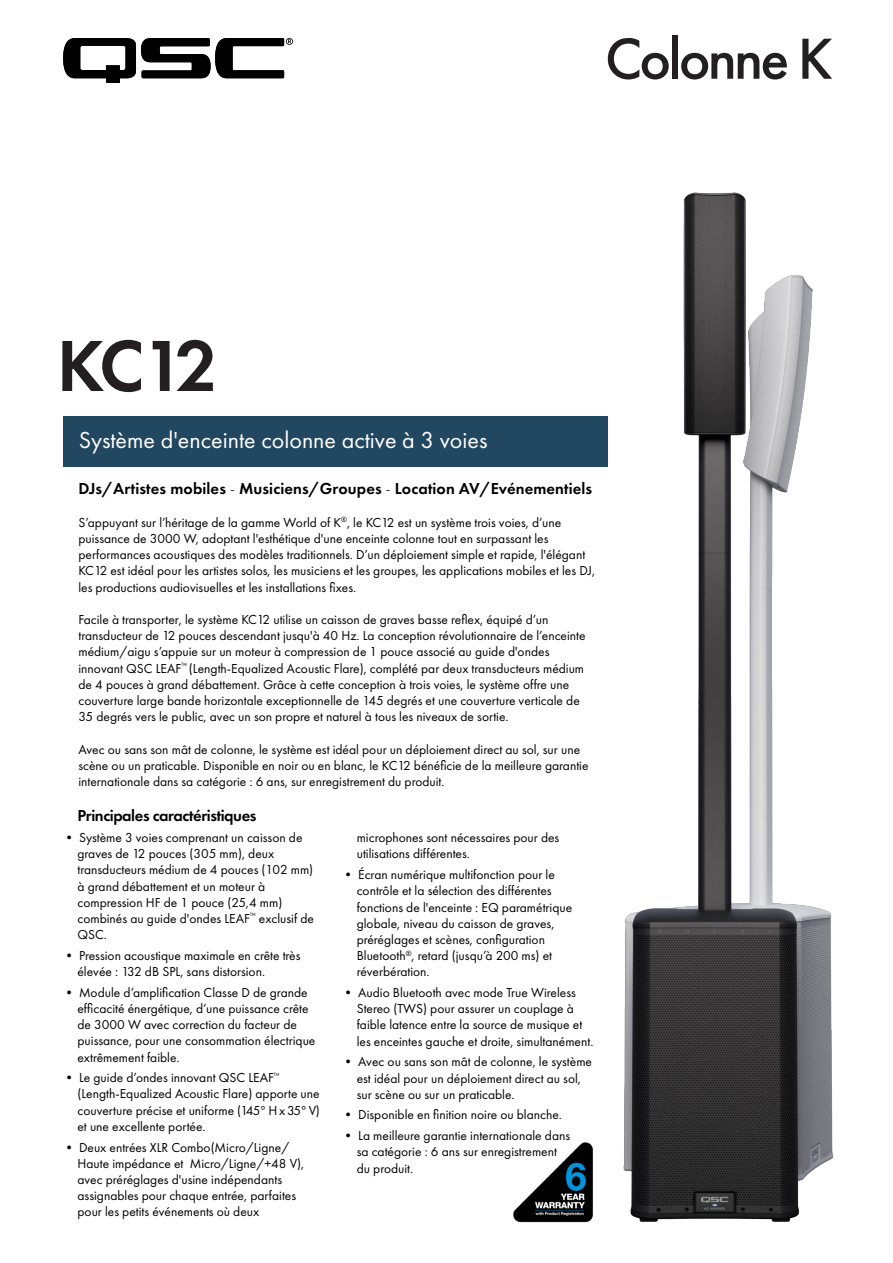
<style>
.page{position:relative;width:893px;height:1263px;background:#fff}
.page>*{position:absolute;margin:0;border:0;box-sizing:border-box;transform-origin:0 0}
.t1{font:600 75px "Futura PT";color:#231f20}
.t2{font:500 60px "Futura PT";letter-spacing:-.045em;color:#231f20}
.t3{font:24px "Futura PT";color:#fff}
.t4{font:600 16.5px "Futura PT";letter-spacing:.005em;color:#000}
.t5{font:600 16.5px "Futura PT";letter-spacing:-.025em;color:#000}
.t6{font:13.5px/16.2px "Futura PT";color:#000}
.s1{font-weight:300}
</style>
<div class="page">
<div style="left:63px;top:416px;width:544px;height:51px;background:#224760"></div>
<svg style="left:63px;top:38px;width:230px;height:45px"></svg>
<img style="left:513px;top:1142px;width:80px;height:80px">
<img style="left:607px;top:192px;width:227px;height:1030px">
<h2 class="t2" style="left:605px;top:23px;width:229px">Colonne K</h2>
<h1 class="t1" style="left:57px;top:319px;width:163px">KC12</h1>
<h3 class="t3" style="left:79px;top:426px;width:410px">Système d'enceinte colonne active à 3 voies</h3>
<p class="t4" style="left:78px;top:479px;width:515px">DJs/Artistes mobiles <span class="s1">-</span> Musiciens/Groupes <span class="s1">-</span> Location AV/Evénementiels</p>
<p class="t6" style="left:78px;top:514px;width:518px">S’appuyant sur l’héritage de la gamme World of K<sup>®</sup>, le KC12 est un système trois voies, d’une puissance de 3000 W, adoptant l'esthétique d'une enceinte colonne tout en surpassant les performances acoustiques des modèles traditionnels. D’un déploiement simple et rapide, l'élégant KC12 est idéal pour les artistes solos, les musiciens et les groupes, les applications mobiles et les DJ, les productions audiovisuelles et les installations fixes.</p>
<p class="t6" style="left:78px;top:611px;width:509px">Facile à transporter, le système KC12 utilise un caisson de graves basse reflex, équipé d’un transducteur de 12 pouces descendant jusqu'à 40 Hz. La conception révolutionnaire de l’enceinte médium/aigu s’appuie sur un moteur à compression de 1 pouce associé au guide d'ondes innovant QSC LEAF<sup>™</sup> (Length-Equalized Acoustic Flare), complété par deux transducteurs médium de 4 pouces à grand débattement. Grâce à cette conception à trois voies, le système offre une couverture large bande horizontale exceptionnelle de 145 degrés et une couverture verticale de 35 degrés vers le public, avec un son propre et naturel à tous les niveaux de sortie.</p>
<p class="t6" style="left:78px;top:741px;width:512px">Avec ou sans son mât de colonne, le système est idéal pour un déploiement direct au sol, sur une scène ou un praticable. Disponible en noir ou en blanc, le KC12 bénéficie de la meilleure garantie internationale dans sa catégorie : 6 ans, sur enregistrement du produit.</p>
<p class="t5" style="left:77px;top:805px;width:181px">Principales caractéristiques</p>
<p class="t6" style="left:77px;top:829px;width:238px;text-indent:-15px">• Système 3 voies comprenant un caisson de graves de 12 pouces (305 mm), deux transducteurs médium de 4 pouces (102 mm) à grand débattement et un moteur à compression HF de 1 pouce (25,4 mm) combinés au guide d'ondes LEAF<sup>™</sup> exclusif de QSC.</p>
<p class="t6" style="left:77px;top:947px;width:225px;text-indent:-15px">• Pression acoustique maximale en crête très élevée : 132 dB SPL, sans distorsion.</p>
<p class="t6" style="left:77px;top:984px;width:239px;text-indent:-15px">• Module d’amplification Classe D de grande efficacité énergétique, d’une puissance crête de 3000 W avec correction du facteur de puissance, pour une consommation électrique extrêmement faible.</p>
<p class="t6" style="left:77px;top:1069px;width:244px;text-indent:-15px">• Le guide d’ondes innovant QSC LEAF<sup>™ </sup>(Length-Equalized Acoustic Flare) apporte une couverture précise et uniforme (145° H x 35° V) et une excellente portée.</p>
<p class="t6" style="left:77px;top:1139px;width:228px;text-indent:-15px">• Deux entrées XLR Combo(Micro/Ligne/ Haute impédance et Micro/Ligne/+48 V), avec préréglages d'usine indépendants assignables pour chaque entrée, parfaites pour les petits événements où deux</p>
<p class="t6" style="left:357px;top:829px;width:204px">microphones sont nécessaires pour des utilisations différentes.</p>
<p class="t6" style="left:357px;top:866px;width:217px;text-indent:-15px">• Écran numérique multifonction pour le contrôle et la sélection des différentes fonctions de l'enceinte : EQ paramétrique globale, niveau du caisson de graves, préréglages et scènes, configuration Bluetooth<sup>®</sup>, retard (jusqu’à 200 ms) et réverbération.</p>
<p class="t6" style="left:357px;top:984px;width:238px;text-indent:-15px">• Audio Bluetooth avec mode True Wireless Stereo (TWS) pour assurer un couplage à faible latence entre la source de musique et les enceintes gauche et droite, simultanément.</p>
<p class="t6" style="left:357px;top:1054px;width:237px;text-indent:-15px">• Avec ou sans son mât de colonne, le système est idéal pour un déploiement direct au sol, sur scène ou sur un praticable.</p>
<p class="t6" style="left:342px;top:1107px;width:222px">• Disponible en finition noire ou blanche.</p>
<p class="t6" style="left:357px;top:1127px;width:215px;text-indent:-15px">• La meilleure garantie internationale dans sa catégorie : 6 ans sur enregistrement du produit.</p>
</div>
